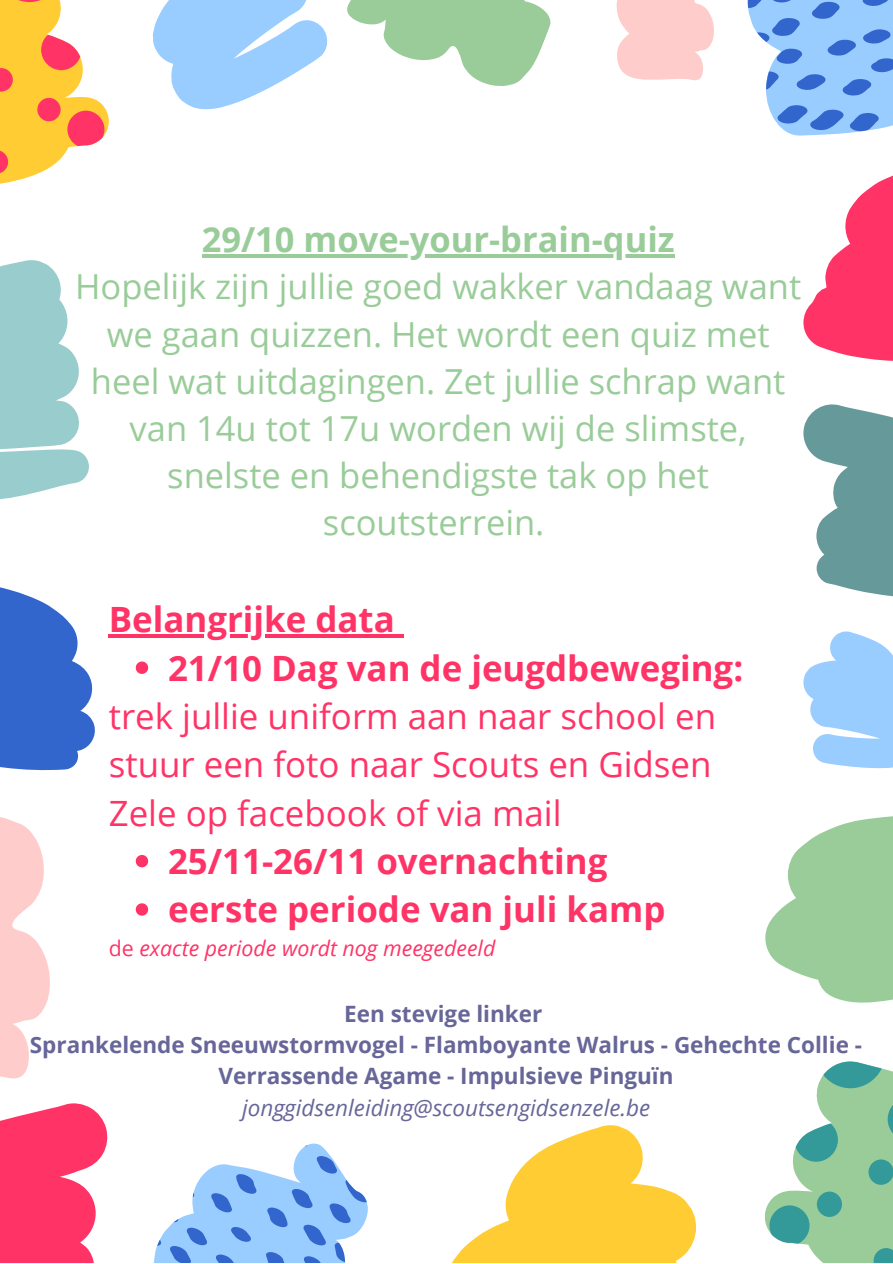
<style>
.page{position:relative;width:893px;height:1264px;background:#fff}
.page>*{position:absolute;margin:0;border:0;box-sizing:border-box;transform-origin:0 0}
.t1{font:700 34.8px/48.3px "Open Sans";color:#f36}
.t2{font:34.8px/48.3px "Open Sans";color:#f36}
.t3{font:34.5px/47.2px "Open Sans";color:#9c9;text-align:center}
.t4{font:700 34.5px "Open Sans";color:#9c9}
.t5{font:700 22.5px/31.5px "Open Sans";color:#669;text-align:center}
.t6{font:italic 22.5px "Open Sans";color:#669}
.t7{font:italic 21.3px "Open Sans";color:#f36}
.s1{font-style:normal}
</style>
<div class="page">
<svg style="left:765px;top:816px;width:127px;height:187px"></svg>
<svg style="left:0;top:817px;width:50px;height:262px"></svg>
<svg style="left:0;top:260px;width:89px;height:240px"></svg>
<svg style="left:0;top:587px;width:95px;height:183px"></svg>
<svg style="left:452px;top:1125px;width:244px;height:137px"></svg>
<svg style="left:747px;top:0;width:145px;height:136px;background:#93bef4"></svg>
<svg style="left:0;top:1103px;width:108px;height:159px"></svg>
<svg style="left:803px;top:176px;width:89px;height:185px"></svg>
<svg style="left:765px;top:1061px;width:127px;height:201px"></svg>
<svg style="left:803px;top:404px;width:89px;height:192px"></svg>
<svg style="left:0;top:0;width:551px;height:184px"></svg>
<svg style="left:154px;top:1143px;width:214px;height:119px"></svg>
<svg style="left:616px;top:0;width:98px;height:81px;background:#ffd3d3"></svg>
<svg style="left:803px;top:631px;width:89px;height:137px"></svg>
<hr style="left:202px;top:254px;width:472px;height:4px;background:#9c9">
<svg style="left:136px;top:661px;width:12px;height:13px"></svg>
<svg style="left:136px;top:855px;width:12px;height:12px"></svg>
<svg style="left:136px;top:903px;width:12px;height:12px"></svg>
<svg style="left:109px;top:634px;width:286px;height:4px"></svg>
<svg style="left:395px;top:634px;width:9px;height:4px"></svg>
<p class="t4" style="left:202px;top:215px;width:474px">29/10 move-your-brain-quiz</p>
<p class="t3" style="left:75px;top:262px;width:727px">Hopelijk zijn jullie goed wakker vandaag want we gaan quizzen. Het wordt een quiz met heel wat uitdagingen. Zet jullie schrap want van 14u tot 17u worden wij de slimste, snelste en behendigste tak op het scoutsterrein.</p>
<p class="t1" style="left:109px;top:594px;width:287px">Belangrijke data</p>
<p class="t1" style="left:168px;top:643px;width:576px">21/10 Dag van de jeugdbeweging:</p>
<p class="t2" style="left:109px;top:691px;width:608px">trek jullie uniform aan naar school en stuur een foto naar Scouts en Gidsen<br>Zele op facebook of via mail</p>
<p class="t1" style="left:168px;top:836px;width:499px">25/11-26/11 overnachting eerste periode van juli kamp</p>
<p class="t7" style="left:109px;top:933px;width:388px"><span class="s1">de</span> exacte periode wordt nog meegedeeld</p>
<p class="t5" style="left:30px;top:997px;width:833px">Een stevige linker<br>Sprankelende Sneeuwstormvogel - Flamboyante Walrus - Gehechte Collie -<br>Verrassende Agame - Impulsieve Pinguïn</p>
<p class="t6" style="left:242px;top:1091px;width:409px">jonggidsenleiding@scoutsengidsenzele.be</p>
</div>
